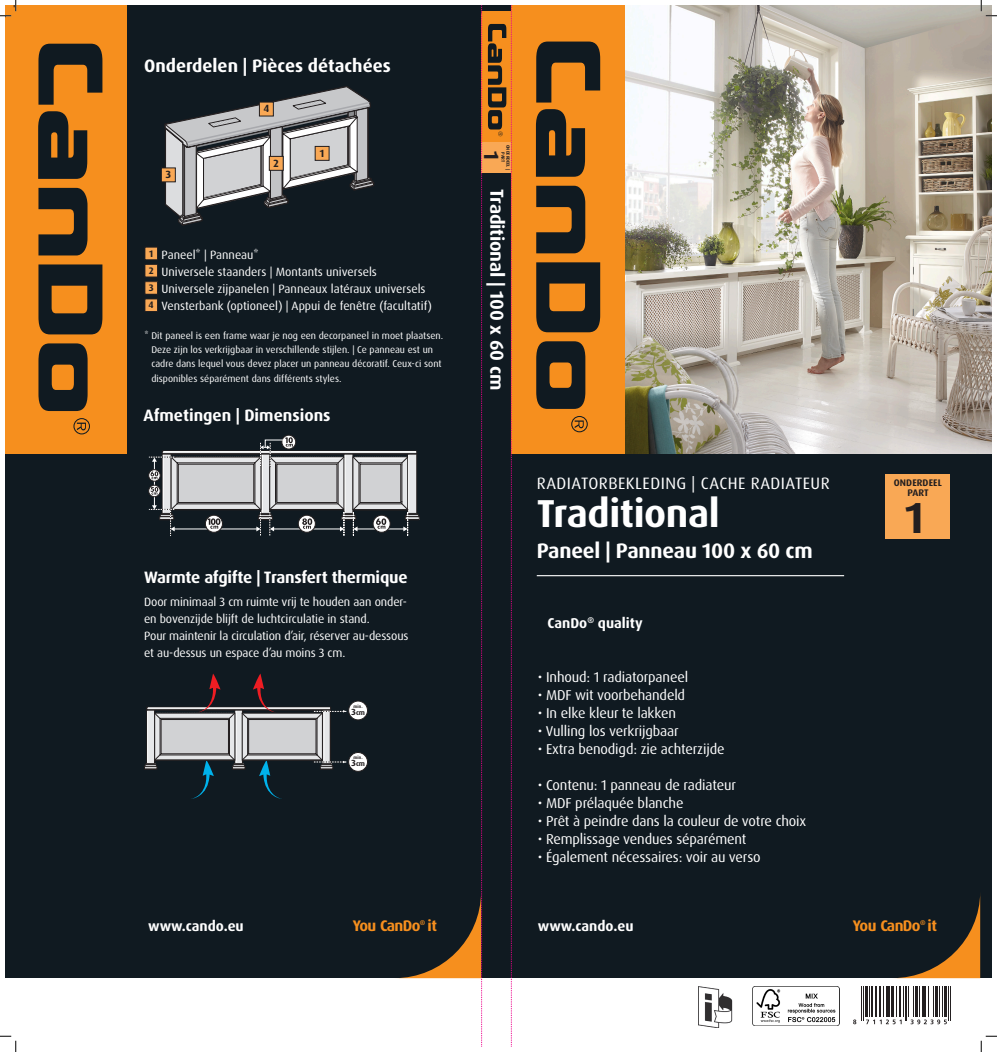
<style>
.page{position:relative;width:997px;height:1052px;background:#fff}
.page>*{position:absolute;margin:0;border:0;box-sizing:border-box;transform-origin:0 0}
.t1{font:700 43.5px "Dax Pro";color:#231f20}
.t2{font:700 39px "Dax Pro";letter-spacing:-.01em;color:#fff}
.t3{font:700 21px "Dax Pro";letter-spacing:-.01em;color:#fff}
.t4{font:700 20.7px "Dax Pro";color:#231f20}
.t5{font:700 18.75px "Dax Pro";letter-spacing:-.01em;color:#fff}
.t6{font:700 18px "Dax Pro";color:#fff}
.t7{font:700 16.5px "Dax Pro";letter-spacing:-.015em;color:#fff}
.t8{font:16.5px "Dax Pro";letter-spacing:.03em;color:#fff}
.t9{font:700 15.38px "Dax Pro";letter-spacing:-.04em;color:#f68f1e}
.t10{font:14.25px "Dax Pro";letter-spacing:-.01em;color:#fff}
.t11{font:700 14.25px "Dax Pro";color:#fff}
.t12{font:12px/17.2px "Dax Pro";letter-spacing:-.01em;color:#fff}
.t13{font:700 10.43px "Dax";color:#231f20}
.t14{font:9.75px/14.2px "Dax Pro";color:#fff}
.t15{font:700 9.6px/10.4px "Dax Pro";letter-spacing:.01em;color:#231f20;text-align:center}
.t16{font:700 9.45px "Dax Pro";color:#231f20}
.t17{font:700 7.05px "Dax";color:#231f20}
.t18{font:700 6.82px "Dax Pro";color:#f68f1e}
.t19{font:700 4.57px/4.9px "Dax Pro";letter-spacing:.01em;color:#231f20;text-align:center}
.t20{font:700 4.5px "Dax";color:#231f20}
.s1{font-size:8.93px}
</style>
<div class="page">
<div style="left:5px;top:5px;width:987px;height:973px;background:#101a21"></div>
<img style="left:625px;top:5px;width:367px;height:449px">
<hr style="left:537px;top:575px;width:307px;height:1px;background:#fff">
<div style="left:885px;top:474px;width:65px;height:64px;background:#f9a855"></div>
<div style="left:481px;top:142px;width:31px;height:30px;background:#f9a855"></div>
<div style="left:511px;top:5px;width:114px;height:449px;background:#f68f1e"></div>
<svg style="left:536px;top:42px;width:64px;height:61px"></svg>
<svg style="left:536px;top:109px;width:49px;height:68px"></svg>
<svg style="left:536px;top:186px;width:49px;height:67px"></svg>
<svg style="left:536px;top:262px;width:64px;height:70px"></svg>
<svg style="left:536px;top:341px;width:49px;height:68px"></svg>
<svg style="left:571px;top:416px;width:17px;height:16px"></svg>
<div style="left:5px;top:5px;width:122px;height:449px;background:#f68f1e"></div>
<svg style="left:38px;top:44px;width:64px;height:61px"></svg>
<svg style="left:38px;top:111px;width:49px;height:68px"></svg>
<svg style="left:38px;top:188px;width:49px;height:67px"></svg>
<svg style="left:38px;top:264px;width:64px;height:70px"></svg>
<svg style="left:38px;top:343px;width:50px;height:68px"></svg>
<svg style="left:73px;top:418px;width:17px;height:16px"></svg>
<svg style="left:898px;top:898px;width:82px;height:80px"></svg>
<div style="left:481px;top:11px;width:32px;height:131px;background:#f68f1e"></div>
<img style="left:753px;top:987px;width:86px;height:39px">
<img style="left:698px;top:987px;width:35px;height:40px">
<svg style="left:853px;top:986px;width:94px;height:39px"></svg>
<hr style="left:948px;top:986px;width:1px;height:35px;background:#231f20">
<hr style="left:950px;top:986px;width:1px;height:35px;background:#231f20">
<svg style="left:144px;top:5px;width:338px;height:1042px"></svg>
<svg style="left:488px;top:5px;width:25px;height:1042px"></svg>
<svg style="left:0;top:0;width:17px;height:17px"></svg>
<svg style="left:0;top:1036px;width:17px;height:16px"></svg>
<svg style="left:980px;top:0;width:17px;height:17px"></svg>
<svg style="left:980px;top:1036px;width:17px;height:16px"></svg>
<p class="t6" style="left:144px;top:55px;width:248px">Onderdelen | Pièces détachées</p>
<p class="t13" style="left:165px;top:169px;width:7px">3</p>
<p class="t13" style="left:263px;top:103px;width:7px">4</p>
<p class="t13" style="left:273px;top:157px;width:7px">2</p>
<p class="t13" style="left:319px;top:147px;width:7px">1</p>
<p class="t16" style="left:149px;top:247px;width:6px">1</p>
<p class="t12" style="left:161px;top:246px;width:99px">Paneel* | Panneau*</p>
<p class="t16" style="left:149px;top:264px;width:6px">2</p>
<p class="t12" style="left:161px;top:263px;width:217px">Universele staanders | Montants universels</p>
<p class="t16" style="left:149px;top:282px;width:6px">3</p>
<p class="t12" style="left:161px;top:280px;width:265px">Universele zijpanelen | Panneaux latéraux universels</p>
<p class="t16" style="left:149px;top:299px;width:7px">4</p>
<p class="t12" style="left:161px;top:298px;width:272px">Vensterbank (optioneel) | Appui de fenêtre (facultatif)</p>
<p class="t14" style="left:151px;top:328px;width:293px;text-indent:-7px">* Dit paneel is een frame waar je nog een decorpaneel in moet plaatsen.<br>Deze zijn los verkrijgbaar in verschillende stijlen. | Ce panneau est un cadre dans lequel vous devez placer un panneau décoratif. Ceux-ci sont disponibles séparément dans différents styles.</p>
<p class="t7" style="left:144px;top:404px;width:189px">Afmetingen | Dimensions</p>
<p class="t7" style="left:144px;top:566px;width:265px">Warmte afgifte | Transfert thermique</p>
<p class="t12" style="left:144px;top:593px;width:264px">Door minimaal 3 cm ruimte vrij te houden aan onder&shy;en bovenzijde blijft de luchtcirculatie in stand.</p>
<p class="t12" style="left:144px;top:627px;width:266px">Pour maintenir la circulation d’air, réserver au-dessous et au-dessus un espace d’au moins 3 cm.</p>
<p class="t20" style="left:353px;top:703px;width:11px">min.</p>
<p class="t17" style="left:351px;top:708px;width:15px"><span class="s1">3</span> cm</p>
<p class="t11" style="left:148px;top:917px;width:97px">www.cando.eu</p>
<p class="t20" style="left:353px;top:755px;width:11px">min.</p>
<p class="t17" style="left:351px;top:760px;width:15px"><span class="s1">3</span> cm</p>
<p class="t9" style="left:353px;top:916px;width:86px">You CanDo it</p>
<p class="t18" style="left:420px;top:918px;width:7px">®</p>
<p class="t4" style="left:504px;top:151px;width:10px;rotate:90deg">1</p>
<p class="t19" style="left:510px;top:145px;width:27px;rotate:90deg">ONDERDEEL |<br>PART</p>
<p class="t5" style="left:509px;top:189px;width:202px;rotate:90deg">Traditional | 100 x 60 cm</p>
<p class="t8" style="left:537px;top:473px;width:294px">RADIATORBEKLEDING | CACHE RADIATEUR</p>
<p class="t2" style="left:537px;top:488px;width:185px">Traditional</p>
<p class="t3" style="left:537px;top:537px;width:278px">Paneel | Panneau 100 x 60 cm</p>
<p class="t11" style="left:547px;top:614px;width:97px">CanDo<sup>®</sup> quality</p>
<p class="t10" style="left:538px;top:668px;width:152px">• Inhoud: 1 radiatorpaneel</p>
<p class="t10" style="left:538px;top:686px;width:149px">• MDF wit voorbehandeld</p>
<p class="t10" style="left:538px;top:704px;width:140px">• In elke kleur te lakken</p>
<p class="t10" style="left:538px;top:722px;width:142px">• Vulling los verkrijgbaar</p>
<p class="t10" style="left:538px;top:740px;width:188px">• Extra benodigd: zie achterzijde</p>
<p class="t10" style="left:538px;top:776px;width:200px">• Contenu: 1 panneau de radiateur</p>
<p class="t10" style="left:538px;top:794px;width:147px">• MDF prélaquée blanche</p>
<p class="t10" style="left:538px;top:812px;width:270px">• Prêt à peindre dans la couleur de votre choix</p>
<p class="t10" style="left:538px;top:830px;width:210px">• Remplissage vendues séparément</p>
<p class="t10" style="left:538px;top:848px;width:224px">• Également nécessaires: voir au verso</p>
<p class="t15" style="left:894px;top:477px;width:49px">ONDERDEEL<br>PART</p>
<p class="t1" style="left:905px;top:490px;width:20px">1</p>
<p class="t11" style="left:538px;top:917px;width:97px">www.cando.eu</p>
<p class="t9" style="left:853px;top:916px;width:86px">You CanDo it</p>
<p class="t18" style="left:920px;top:918px;width:7px">®</p>
</div>
